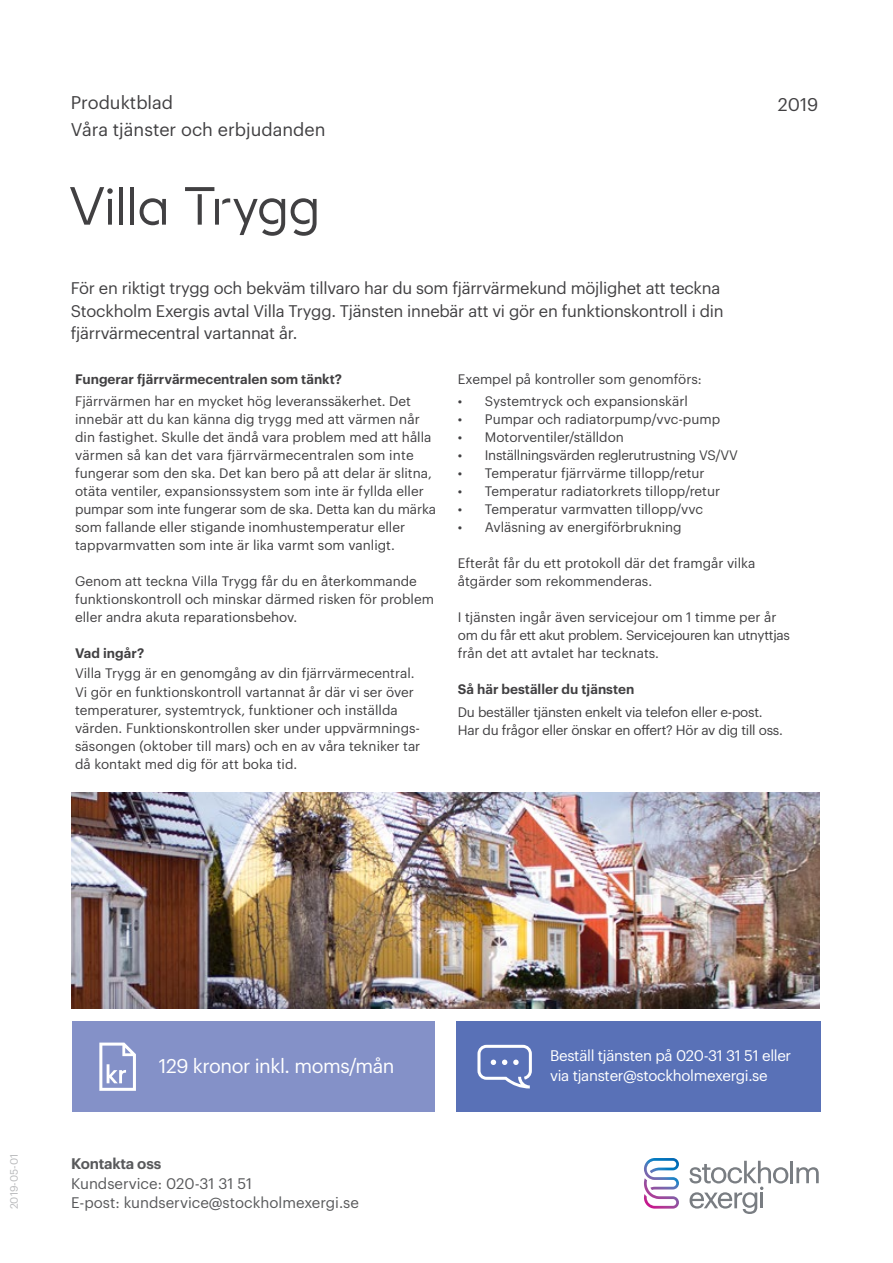
<style>
.page{position:relative;width:893px;height:1263px;background:#fff}
.page>*{position:absolute;margin:0;border:0;box-sizing:border-box;transform-origin:0 0}
.t1{font:52.5px "Stockholm Exergi Headline";color:#414042}
.t2{font:19.5px "Graphik";letter-spacing:-.02em;color:#fff}
.t3{font:18px/27px "Graphik";color:#414042}
.t4{font:16.5px/22.5px "Graphik";letter-spacing:-.015em;color:#414042}
.t5{font:15px/19.5px "Graphik";letter-spacing:-.02em;color:#fff}
.t6{font:15px/19.5px "Graphik";color:#58595b}
.t7{font:600 15px "Graphik";letter-spacing:-.015em;color:#58595b}
.t8{font:13.5px/18px "Graphik";color:#414042}
.t9{font:13.5px/18px "Graphik";letter-spacing:-.02em;color:#414042}
.t10{font:600 13.5px "Graphik";color:#414042}
.t11{font:10.5px "Graphik";color:#b7b8ba}
</style>
<div class="page">
<svg style="left:796px;top:1167px;width:23px;height:16px"></svg>
<svg style="left:689px;top:1161px;width:99px;height:53px"></svg>
<hr style="left:791px;top:1161px;width:2px;height:22px;background:#797d82">
<svg style="left:644px;top:1158px;width:35px;height:50px"></svg>
<div style="left:72px;top:1021px;width:363px;height:91px;background:#8491c8"></div>
<div style="left:456px;top:1021px;width:364px;height:91px;background:#5971b7"></div>
<svg style="left:99px;top:1042px;width:37px;height:49px"></svg>
<svg style="left:477px;top:1045px;width:55px;height:43px"></svg>
<img style="left:72px;top:792px;width:748px;height:216px">
<h3 class="t3" style="left:71px;top:88px;width:256px">Produktblad<br>Våra tjänster och erbjudanden</h3>
<h1 class="t1" style="left:69px;top:176px;width:253px">Villa Trygg</h1>
<p class="t4" style="left:71px;top:276px;width:654px">För en riktigt trygg och bekväm tillvaro har du som fjärrvärmekund möjlighet att teckna<br>Stockholm Exergis avtal Villa Trygg. Tjänsten innebär att vi gör en funktionskontroll i din fjärrvärmecentral vartannat år.</p>
<h3 class="t3" style="left:778px;top:90px;width:42px">2019</h3>
<p class="t10" style="left:75px;top:369px;width:268px">Fungerar fjärrvärmecentralen som tänkt?</p>
<p class="t8" style="left:75px;top:391px;width:362px">Fjärrvärmen har en mycket hög leveranssäkerhet. Det innebär att du kan känna dig trygg med att värmen når din fastighet. Skulle det ändå vara problem med att hålla värmen så kan det vara fjärrvärmecentralen som inte fungerar som den ska. Det kan bero på att delar är slitna, otäta ventiler, expansionssystem som inte är fyllda eller pumpar som inte fungerar som de ska. Detta kan du märka som fallande eller stigande inomhustemperatur eller tappvarmvatten som inte är lika varmt som vanligt.</p>
<p class="t8" style="left:75px;top:571px;width:360px">Genom att teckna Villa Trygg får du en återkommande funktionskontroll och minskar därmed risken för problem eller andra akuta reparationsbehov.</p>
<p class="t10" style="left:75px;top:643px;width:71px">Vad ingår?</p>
<p class="t8" style="left:75px;top:662px;width:341px;line-height:19.5px">Villa Trygg är en genomgång av din fjärrvärmecentral.<br>Vi gör en funktionskontroll vartannat år där vi ser över</p>
<p class="t8" style="left:75px;top:700px;width:347px">temperaturer, systemtryck, funktioner och inställda värden. Funktionskontrollen sker under uppvärmnings&shy;säsongen (oktober till mars) och en av våra tekniker tar då kontakt med dig för att boka tid.</p>
<p class="t8" style="left:458px;top:369px;width:245px">Exempel på kontroller som genomförs:</p>
<p class="t8" style="left:458px;top:391px;width:232px">• Systemtryck och expansionskärl</p>
<p class="t8" style="left:458px;top:409px;width:264px">• Pumpar och radiatorpump/vvc-pump</p>
<p class="t8" style="left:458px;top:427px;width:168px">• Motorventiler/ställdon</p>
<p class="t9" style="left:458px;top:445px;width:282px">• Inställningsvärden reglerutrustning VS/VV</p>
<p class="t8" style="left:458px;top:463px;width:248px">• Temperatur fjärrvärme tillopp/retur</p>
<p class="t8" style="left:458px;top:481px;width:264px">• Temperatur radiatorkrets tillopp/retur</p>
<p class="t8" style="left:458px;top:499px;width:247px">• Temperatur varmvatten tillopp/vvc</p>
<p class="t8" style="left:458px;top:517px;width:225px">• Avläsning av energiförbrukning</p>
<p class="t8" style="left:458px;top:553px;width:299px">Efteråt får du ett protokoll där det framgår vilka åtgärder som rekommenderas.</p>
<p class="t8" style="left:458px;top:607px;width:334px">I tjänsten ingår även servicejour om 1 timme per år om du får ett akut problem. Servicejouren kan utnyttjas från det att avtalet har tecknats.</p>
<p class="t10" style="left:458px;top:679px;width:178px">Så här beställer du tjänsten</p>
<p class="t9" style="left:458px;top:701px;width:327px">Du beställer tjänsten enkelt via telefon eller e-post.<br>Har du frågor eller önskar en offert? Hör av dig till oss.</p>
<p class="t11" style="left:6px;top:1209px;width:57px;rotate:-90deg">2019-05-01</p>
<h2 class="t2" style="left:159px;top:1051px;width:237px">129 kronor inkl. moms/mån</h2>
<p class="t5" style="left:550px;top:1045px;width:243px">Beställ tjänsten på 020-31 31 51 eller via tjanster@stockholmexergi.se</p>
<p class="t7" style="left:71px;top:1152px;width:91px">Kontakta oss</p>
<p class="t6" style="left:71px;top:1172px;width:289px">Kundservice: 020-31 31 51<br>E-post: kundservice@stockholmexergi.se</p>
</div>
